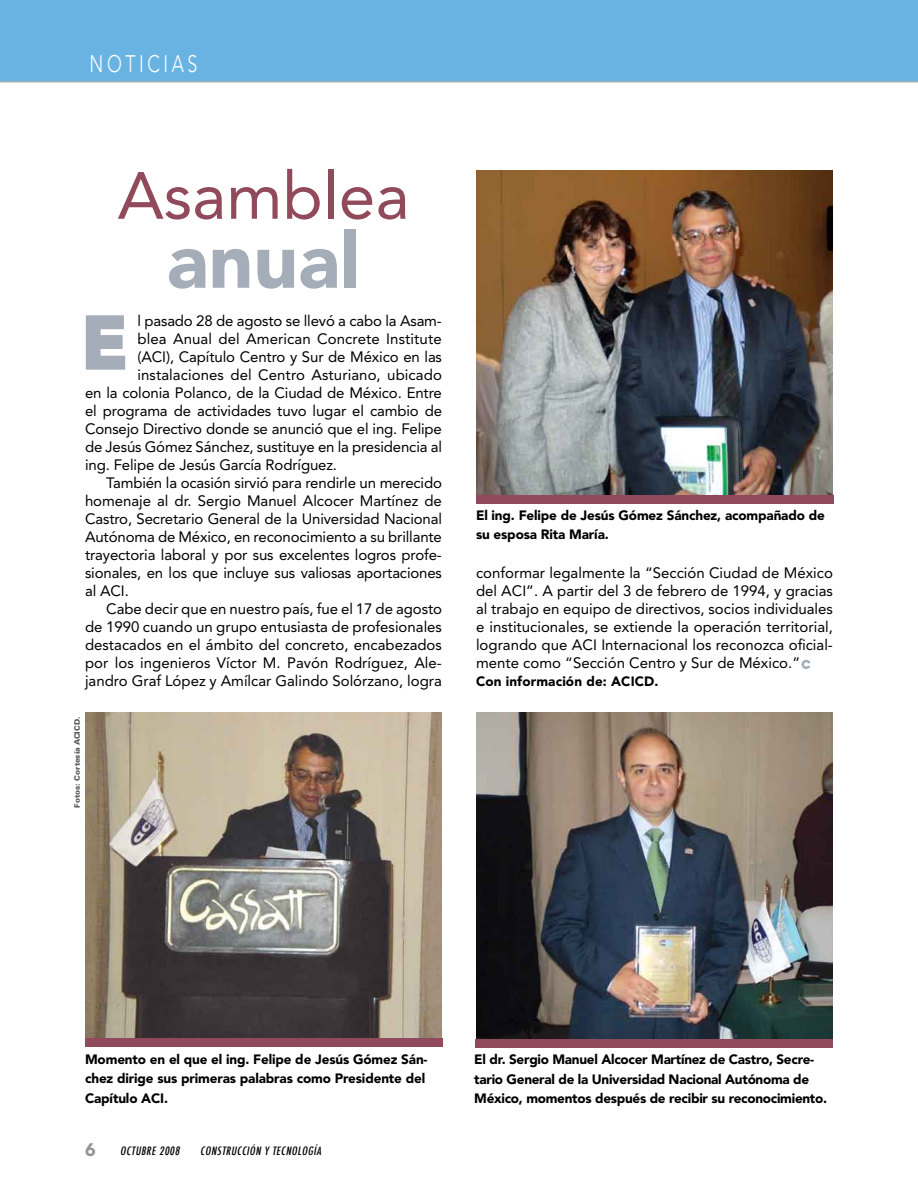
<style>
.page{position:relative;width:918px;height:1188px;background:#fff}
.page>*{position:absolute;margin:0;border:0;box-sizing:border-box;transform-origin:0 0}
.t1{font:900 78px "Avenir";color:#a5adb9}
.t2{font:900 71.7px "Avenir";color:#a5adb9}
.t3{font:66px "Avenir";color:#914a5b}
.t4{font:300 23.7px "Avenir";letter-spacing:.2em;color:#fff;scale:.75 1}
.t5{font:15px/18px "Avenir";letter-spacing:-.01em;color:#000;text-align:justify}
.t6{font:900 13.5px/19.5px "Avenir";letter-spacing:-.01em;color:#000}
.t7{font:900 13.5px "Avenir";letter-spacing:.01em;color:#000}
.t8{font:italic 500 condensed 11.25px "Futura";color:#000}
.t9{font:900 7.5px "Univers";color:#58595b}
</style>
<div class="page">
<img style="left:476px;top:713px;width:357px;height:330px">
<img style="left:476px;top:170px;width:357px;height:330px">
<img style="left:85px;top:713px;width:357px;height:330px">
<div style="left:0;top:0;width:918px;height:82px;background:#69b3e3"></div>
<hr style="left:0;top:81px;width:918px;height:1px;background:#a5adb9">
<svg style="left:85px;top:315px;width:41px;height:55px"></svg>
<div style="left:86px;top:1039px;width:357px;height:8px;background:#914a5b"></div>
<svg style="left:802px;top:660px;width:9px;height:9px"></svg>
<div style="left:477px;top:495px;width:357px;height:8px;background:#914a5b"></div>
<div style="left:475px;top:1039px;width:357px;height:9px;background:#914a5b"></div>
<p class="t4" style="left:90px;top:50px;width:145px">NOTICIAS</p>
<p class="t3" style="left:117px;top:158px;width:294px">Asamblea</p>
<p class="t1" style="left:167px;top:213px;width:195px">anual</p>
<p class="t2" style="left:82px;top:300px;width:47px">E</p>
<p class="t5" style="left:137px;top:312px;width:306px">l pasado 28 de agosto se llevó a cabo la Asam-</p>
<p class="t5" style="left:137px;top:330px;width:306px">blea Anual del American Concrete Institute</p>
<p class="t5" style="left:137px;top:348px;width:306px">(ACI), Capítulo Centro y Sur de México en las</p>
<p class="t5" style="left:137px;top:366px;width:306px">instalaciones del Centro Asturiano, ubicado</p>
<p class="t5" style="left:85px;top:384px;width:358px">en la colonia Polanco, de la Ciudad de México. Entre</p>
<p class="t5" style="left:85px;top:402px;width:359px">el programa de actividades tuvo lugar el cambio de</p>
<p class="t5" style="left:85px;top:420px;width:358px">Consejo Directivo donde se anunció que el ing. Felipe</p>
<p class="t5" style="left:85px;top:438px;width:358px">de Jesús Gómez Sánchez, sustituye en la presidencia al</p>
<p class="t5" style="left:85px;top:456px;width:254px">ing. Felipe de Jesús García Rodríguez.</p>
<p class="t5" style="left:106px;top:474px;width:337px">También la ocasión sirvió para rendirle un merecido</p>
<p class="t5" style="left:85px;top:492px;width:358px">homenaje al dr. Sergio Manuel Alcocer Martínez de</p>
<p class="t5" style="left:85px;top:510px;width:358px">Castro, Secretario General de la Universidad Nacional</p>
<p class="t5" style="left:85px;top:528px;width:358px">Autónoma de México, en reconocimiento a su brillante</p>
<p class="t5" style="left:85px;top:546px;width:358px">trayectoria laboral y por sus excelentes logros profe-</p>
<p class="t5" style="left:85px;top:564px;width:358px">sionales, en los que incluye sus valiosas aportaciones</p>
<p class="t5" style="left:85px;top:582px;width:45px">al ACI.</p>
<p class="t5" style="left:106px;top:600px;width:337px">Cabe decir que en nuestro país, fue el 17 de agosto</p>
<p class="t5" style="left:85px;top:618px;width:358px">de 1990 cuando un grupo entusiasta de profesionales</p>
<p class="t5" style="left:85px;top:636px;width:358px">destacados en el ámbito del concreto, encabezados</p>
<p class="t5" style="left:85px;top:654px;width:358px">por los ingenieros Víctor M. Pavón Rodríguez, Ale-</p>
<p class="t5" style="left:85px;top:672px;width:358px">jandro Graf López y Amílcar Galindo Solórzano, logra</p>
<p class="t9" style="left:72px;top:808px;width:93px;rotate:-90deg">Fotos: Cortesía ACICD.</p>
<p class="t6" style="left:476px;top:505px;width:350px">El ing. Felipe de Jesús Gómez Sánchez, acompañado de su esposa Rita María.</p>
<p class="t5" style="left:476px;top:564px;width:358px">conformar legalmente la “Sección Ciudad de México del ACI”. A partir del 3 de febrero de 1994, y gracias al trabajo en equipo de directivos, socios individuales e institucionales, se extiende la operación territorial, logrando que ACI Internacional los reconozca oficial&shy;mente como “Sección Centro y Sur de México.”</p>
<p class="t7" style="left:476px;top:673px;width:184px">Con información de: ACICD.</p>
<p class="t6" style="left:85px;top:1049px;width:344px">Momento en el que el ing. Felipe de Jesús Gómez Sán&shy;chez dirige sus primeras palabras como Presidente del<br>Capítulo ACI.</p>
<p class="t8" style="left:120px;top:1143px;width:63px">OCTUBRE 2008</p>
<p class="t8" style="left:200px;top:1143px;width:28px">CONSTRUCC</p>
<p class="t8" style="left:247px;top:1143px;width:79px">IÓN Y TECNOLOGÍA</p>
<p class="t6" style="left:474px;top:1050px;width:354px">El dr. Sergio Manuel Alcocer Martínez de Castro, Secre&shy;tario General de la Universidad Nacional Autónoma de<br>México, momentos después de recibir su reconocimiento.</p>
</div>
